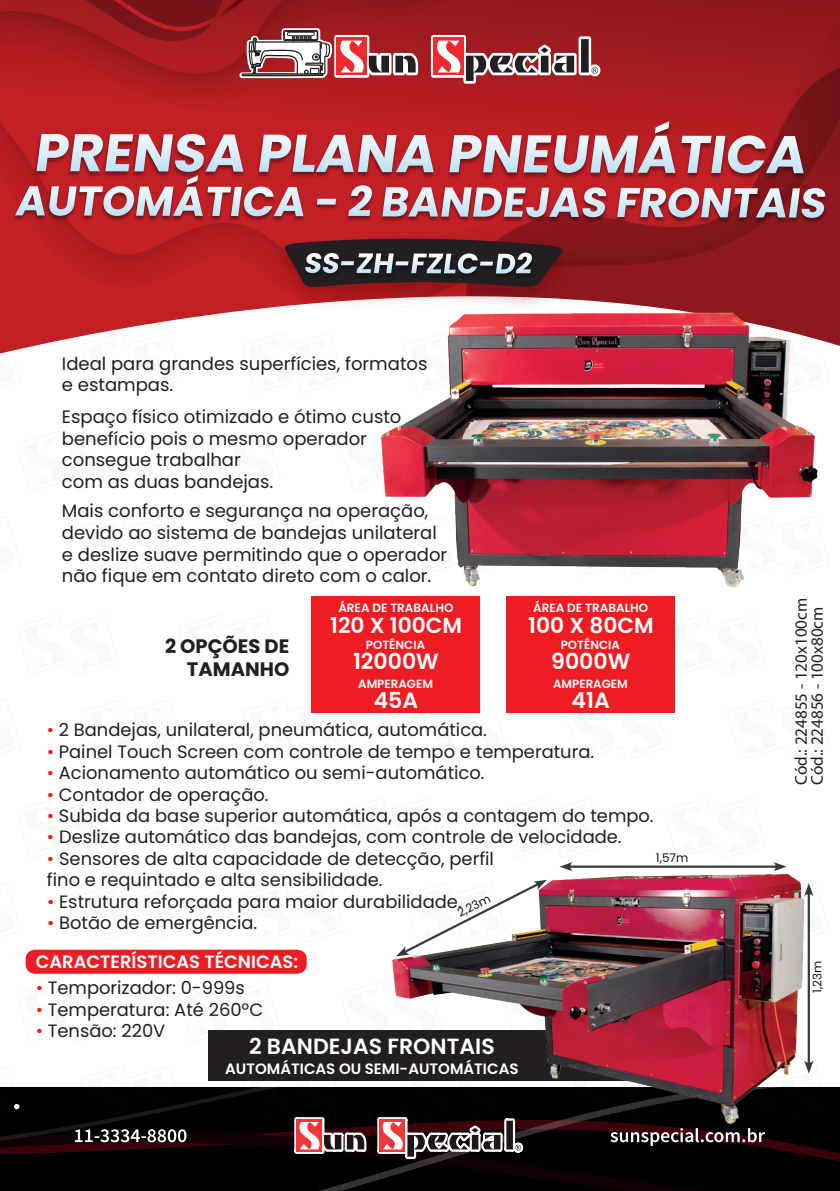
<style>
.page{position:relative;width:840px;height:1191px;background:#fff}
.page>*{position:absolute;margin:0;border:0;box-sizing:border-box;transform-origin:0 0}
.t1{font:600 22px "Poppins";color:#fff}
.t2{font:600 21.8px "Poppins";color:#fff}
.t3{font:700 19.4px/23.4px "Poppins";color:#231f20;text-align:right}
.t4{font:18px/21.6px "Poppins";color:#231f20}
.t5{font:17.8px/21.4px "Poppins";color:#231f20}
.t6{font:600 17.8px "Poppins";color:#fff}
.t7{font:17px/16px "Myriad Pro";color:#231f20}
.t8{font:600 15px "Poppins";color:#fff}
.t9{font:600 12px "Poppins";color:#fff}
.t10{font:12px "Poppins";color:#18151a}
.t11{font:600 11.8px "Poppins";color:#fff}
.s1{color:#ee1d23}
</style>
<div class="page">
<svg style="left:674px;top:614px;width:1px;height:62px"></svg>
<svg style="left:0;top:317px;width:194px;height:36px"></svg>
<svg style="left:0;top:218px;width:224px;height:99px"></svg>
<svg style="left:224px;top:218px;width:615px;height:95px"></svg>
<img style="left:7px;top:218px;width:827px;height:32px">
<svg style="left:0;top:0;width:839px;height:218px"></svg>
<img style="left:264px;top:229px;width:318px;height:84px">
<svg style="left:177px;top:236px;width:427px;height:73px"></svg>
<img style="left:343px;top:282px;width:496px;height:323px">
<div style="left:26px;top:949px;width:280px;height:24px;background:#ee1d23;border-radius:10px"></div>
<div style="left:311px;top:597px;width:169px;height:116px;background:#ee1d23"></div>
<div style="left:506px;top:597px;width:168px;height:116px;background:#ee1d23"></div>
<div style="left:208px;top:1030px;width:517px;height:50px;background:#231f20"></div>
<img style="left:392px;top:866px;width:418px;height:194px">
<hr style="left:569px;top:865px;width:206px;height:2px;background:#373b3d">
<svg style="left:500px;top:862px;width:104px;height:9px"></svg>
<svg style="left:772px;top:862px;width:14px;height:9px"></svg>
<svg style="left:396px;top:880px;width:150px;height:76px"></svg>
<hr style="left:807px;top:890px;width:2px;height:173px;background:#373b3d">
<svg style="left:0;top:1060px;width:839px;height:131px"></svg>
<img style="left:725px;top:882px;width:89px;height:62px">
<p class="t4" style="left:62px;top:353px;width:367px">Ideal para grandes superfícies, formatos e estampas.</p>
<p class="t4" style="left:62px;top:406px;width:341px">Espaço físico otimizado e ótimo custo benefício pois o mesmo operador consegue trabalhar<br>com as duas bandejas.</p>
<p class="t4" style="left:62px;top:500px;width:386px">Mais conforto e segurança na operação, devido ao sistema de bandejas unilateral e deslize suave permitindo que o operador não fique em contato direto com o calor.</p>
<p class="t9" style="left:338px;top:600px;width:117px">ÁREA DE TRABALHO</p>
<p class="t9" style="left:533px;top:600px;width:117px">ÁREA DE TRABALHO</p>
<p class="t3" style="left:165px;top:634px;width:126px">2 OPÇÕES DE<br>TAMANHO</p>
<p class="t2" style="left:330px;top:613px;width:133px">120 X 100CM</p>
<p class="t11" style="left:366px;top:638px;width:61px">POTÊNCIA</p>
<p class="t1" style="left:353px;top:649px;width:87px">12000W</p>
<p class="t2" style="left:528px;top:613px;width:127px">100 X 80CM</p>
<p class="t11" style="left:560px;top:638px;width:61px">POTÊNCIA</p>
<p class="t1" style="left:551px;top:649px;width:80px">9000W</p>
<p class="t11" style="left:358px;top:676px;width:76px">AMPERAGEM</p>
<p class="t11" style="left:552px;top:676px;width:76px">AMPERAGEM</p>
<p class="t1" style="left:373px;top:687px;width:46px">45A</p>
<p class="t1" style="left:571px;top:687px;width:40px">41A</p>
<p class="t5" style="left:47px;top:719px;width:441px"><span class="s1">•</span> 2 Bandejas, unilateral, pneumática, automática.</p>
<p class="t5" style="left:47px;top:741px;width:548px"><span class="s1">•</span> Painel Touch Screen com controle de tempo e temperatura.</p>
<p class="t5" style="left:47px;top:762px;width:439px"><span class="s1">•</span> Acionamento automático ou semi-automático.</p>
<p class="t5" style="left:47px;top:783px;width:223px"><span class="s1">•</span> Contador de operação.</p>
<p class="t5" style="left:47px;top:805px;width:608px"><span class="s1">•</span> Subida da base superior automática, após a contagem do tempo.</p>
<p class="t5" style="left:47px;top:826px;width:576px"><span class="s1">•</span> Deslize automático das bandejas, com controle de velocidade.</p>
<p class="t5" style="left:47px;top:848px;width:448px"><span class="s1">•</span> Sensores de alta capacidade de detecção, perfil fino e requintado e alta sensibilidade.</p>
<p class="t5" style="left:47px;top:891px;width:416px"><span class="s1">•</span> Estrutura reforçada para maior durabilidade.</p>
<p class="t5" style="left:47px;top:912px;width:212px"><span class="s1">•</span> Botão de emergência.</p>
<p class="t10" style="left:655px;top:850px;width:34px">1,57m</p>
<p class="t10" style="left:455px;top:907px;width:37px;rotate:-27deg">2,23m</p>
<p class="t6" style="left:36px;top:952px;width:264px">CARACTERÍSTICAS TÉCNICAS:</p>
<p class="t5" style="left:36px;top:977px;width:210px"><span class="s1">•</span> Temporizador: 0-999s</p>
<p class="t5" style="left:36px;top:998px;width:229px"><span class="s1">•</span> Temperatura: Até 260ºC</p>
<p class="t5" style="left:36px;top:1020px;width:131px"><span class="s1">•</span> Tensão: 220V</p>
<p class="t1" style="left:249px;top:1033px;width:247px">2 BANDEJAS FRONTAIS</p>
<p class="t8" style="left:225px;top:1060px;width:295px">AUTOMÁTICAS OU SEMI-AUTOMÁTICAS</p>
<p class="t7" style="left:792px;top:784px;width:188px;rotate:-90deg">Cód.: 224855 - 120x100cm<br>Cód.: 224856 - 100x80cm</p>
<p class="t10" style="left:809px;top:992px;width:34px;rotate:-90deg">1,23m</p>
</div>
